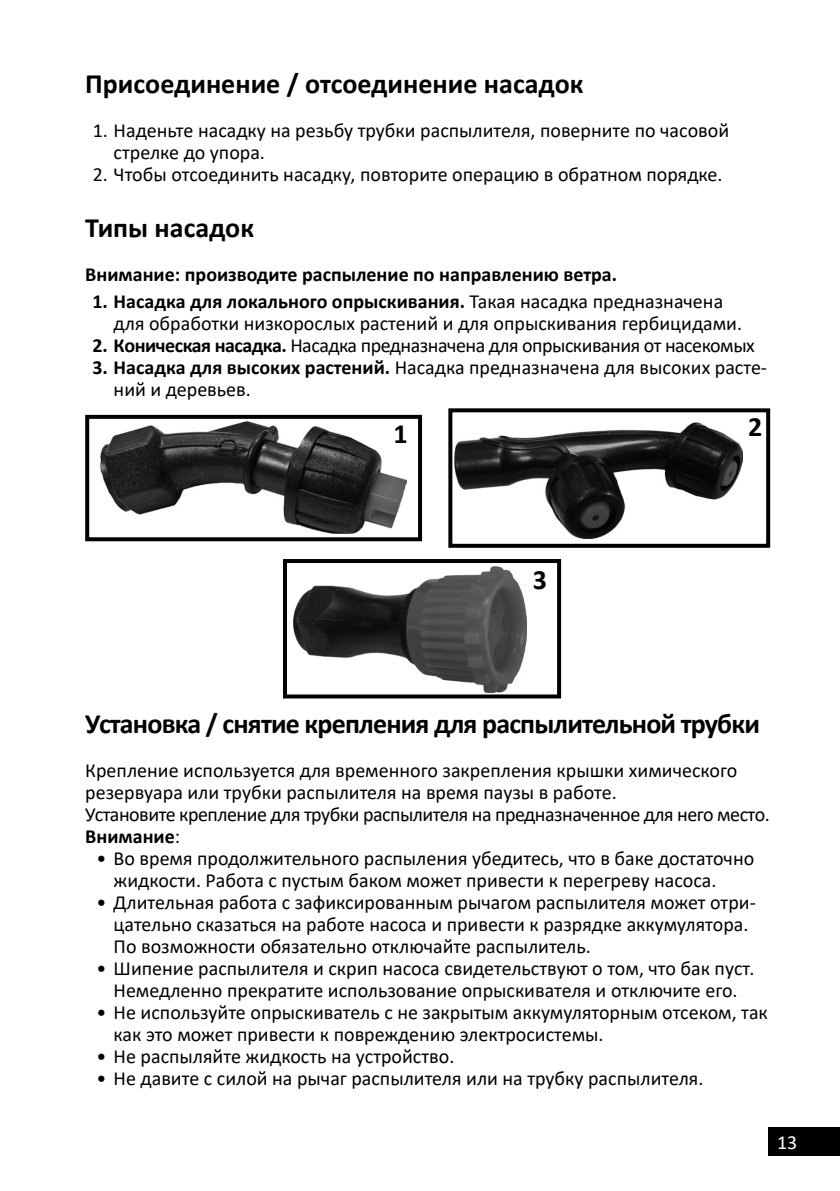
<style>
.page{position:relative;width:840px;height:1191px;background:#fff}
.page>*{position:absolute;margin:0;border:0;box-sizing:border-box;transform-origin:0 0}
.Заголовок_14{font:700 28px "Calibri";letter-spacing:-.03em;color:#000}
.Заголовок_14-2{font:700 28px "Calibri";color:#000}
.цифры_на_схемах{font:700 28px "Calibri";color:#000}
.t1{font:20px/22px "Calibri";color:#000}
.t2{font:20px "Calibri";letter-spacing:-.025em;color:#000}
.t3{font:700 20px "Calibri";color:#000}
.t4{font:20px "Calibri";color:#fff}
.s1{font-weight:700}
.s2{font-weight:400}
</style>
<div class="page">
<div style="left:767px;top:1126px;width:72px;height:29px;background:#000"></div>
<img style="left:454px;top:422px;width:288px;height:116px">
<div style="left:448px;top:408px;width:321px;height:140px;border:4px solid #000"></div>
<img style="left:293px;top:566px;width:233px;height:127px">
<div style="left:283px;top:559px;width:277px;height:139px;border:4px solid #000"></div>
<img style="left:100px;top:421px;width:306px;height:112px">
<div style="left:85px;top:415px;width:337px;height:126px;border:4px solid #000"></div>
<p class="Заголовок_14-2" style="left:85px;top:64px;width:499px">Присоединение / отсоединение насадок</p>
<p class="t1" style="left:114px;top:119px;width:616px;text-indent:-21px">1. Наденьте насадку на резьбу трубки распылителя, поверните по часовой стрелке до упора.</p>
<p class="t1" style="left:93px;top:163px;width:631px">2. Чтобы отсоединить насадку, повторите операцию в обратном порядке.</p>
<p class="Заголовок_14-2" style="left:85px;top:208px;width:170px">Типы насадок</p>
<p class="t3" style="left:85px;top:260px;width:533px">Внимание: производите распыление по направлению ветра.</p>
<p class="t1" style="left:114px;top:290px;width:629px;text-indent:-21px"><span class="s1">1. Насадка для локального опрыскивания.</span> Такая насадка предназначена для обработки низкорослых растений и для опрыскивания гербицидами.</p>
<p class="t2" style="left:92px;top:332px;width:663px"><span class="s1">2. Коническая насадка.</span> Насадка предназначена для опрыскивания от насекомых</p>
<p class="t1" style="left:114px;top:356px;width:654px;text-indent:-21px"><span class="s1">3. Насадка для высоких растений.</span> Насадка предназначена для высоких расте&shy;ний и деревьев.</p>
<p class="цифры_на_схемах" style="left:393px;top:414px;width:16px">1</p>
<p class="цифры_на_схемах" style="left:747px;top:407px;width:16px">2</p>
<p class="цифры_на_схемах" style="left:532px;top:560px;width:16px">3</p>
<p class="Заголовок_14" style="left:85px;top:703px;width:675px">Установка / снятие крепления для распылительной трубки</p>
<p class="t1" style="left:85px;top:758px;width:653px">Крепление используется для временного закрепления крышки химического резервуара или трубки распылителя на время паузы в работе.</p>
<p class="t2" style="left:85px;top:800px;width:685px">Установите крепление для трубки распылителя на предназначенное для него место.</p>
<p class="t3" style="left:85px;top:821px;width:96px">Внимание<span class="s2">:</span></p>
<p class="t1" style="left:114px;top:846px;width:641px;text-indent:-17px">• Во время продолжительного распыления убедитесь, что в баке достаточно жидкости. Работа с пустым баком может привести к перегреву насоса.</p>
<p class="t1" style="left:114px;top:890px;width:643px;text-indent:-17px">• Длительная работа с зафиксированным рычагом распылителя может отри&shy;цательно сказаться на работе насоса и привести к разрядке аккумулятора.<br>По возможности обязательно отключайте распылитель.</p>
<p class="t1" style="left:97px;top:956px;width:659px;text-align:center">• Шипение распылителя и скрип насоса свидетельствуют о том, что бак пуст.<br>Немедленно прекратите использование опрыскивателя и отключите его.</p>
<p class="t1" style="left:114px;top:1000px;width:655px;text-indent:-17px">• Не используйте опрыскиватель с не закрытым аккумуляторным отсеком, так как это может привести к повреждению электросистемы.</p>
<p class="t1" style="left:97px;top:1044px;width:359px">• Не распыляйте жидкость на устройство.</p>
<p class="t1" style="left:97px;top:1066px;width:608px">• Не давите с силой на рычаг распылителя или на трубку распылителя.</p>
<p class="t4" style="left:776px;top:1128px;width:22px">13</p>
</div>
